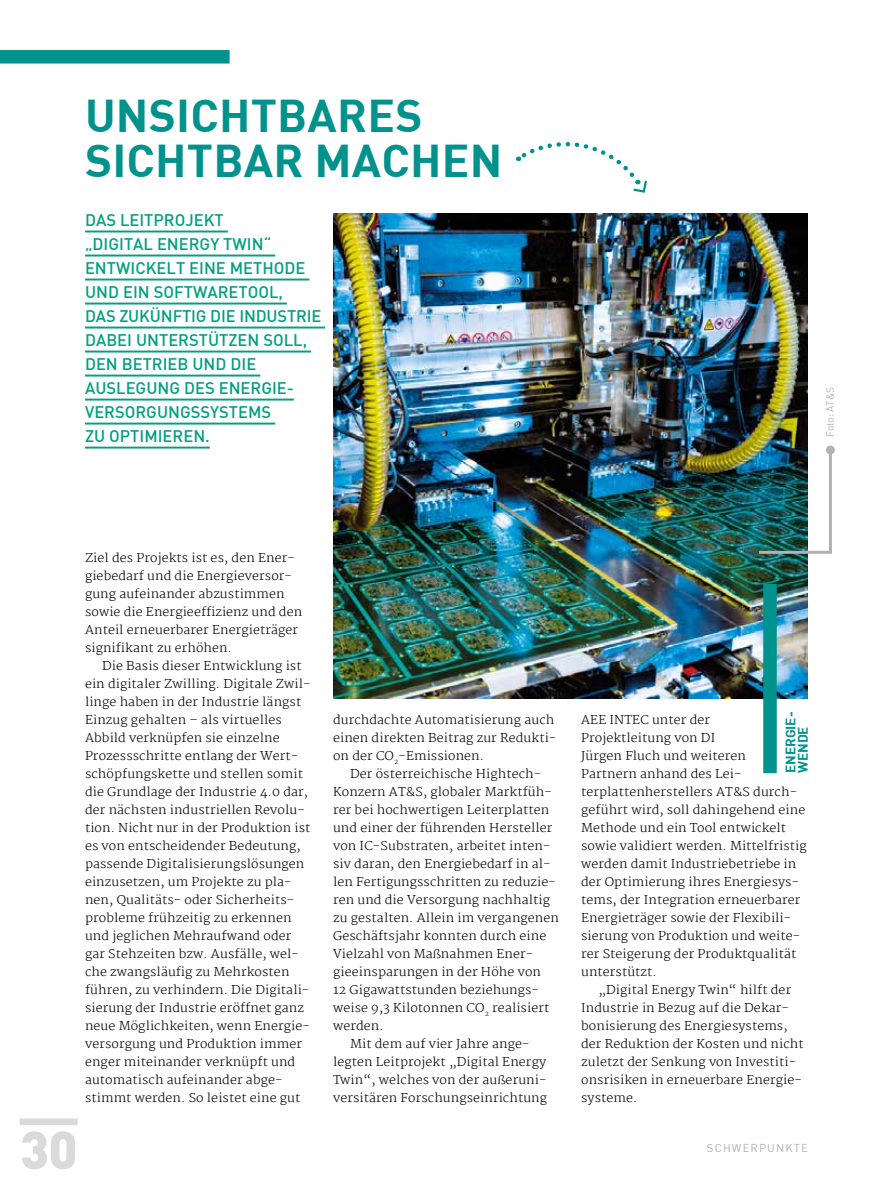
<style>
.page{position:relative;width:893px;height:1191px;background:#fff}
.page>*{position:absolute;margin:0;border:0;box-sizing:border-box;transform-origin:0 0}
.t1{font:900 52.5px "DIN";color:#dadada}
.t2{font:45px/45px "DIN Bold";letter-spacing:.005em;color:#00928c}
.t3{font:500 16.5px/24px "DIN";color:#00a080}
.t4{font:13.5px/12.3px "DIN Bold";color:#00928c}
.t5{font:200 12px/18px "Martel";letter-spacing:.01em;color:#000}
.t6{font:11.25px "DIN";letter-spacing:.1em;color:#b0b0b0}
.t7{font:10.5px "DIN Alternate";letter-spacing:-.01em;color:#b3b2b2}
</style>
<div class="page">
<div style="left:20px;top:1118px;width:58px;height:7px;background:#dadada"></div>
<div style="left:0;top:50px;width:230px;height:14px;background:#00928c"></div>
<hr style="left:85px;top:230px;width:143px;height:2px;background:#00a080">
<hr style="left:85px;top:254px;width:190px;height:2px;background:#00a080">
<hr style="left:85px;top:278px;width:224px;height:2px;background:#00a080">
<hr style="left:85px;top:302px;width:202px;height:2px;background:#00a080">
<hr style="left:85px;top:326px;width:240px;height:2px;background:#00a080">
<hr style="left:85px;top:350px;width:226px;height:2px;background:#00a080">
<hr style="left:85px;top:374px;width:175px;height:2px;background:#00a080">
<hr style="left:85px;top:398px;width:209px;height:2px;background:#00a080">
<hr style="left:85px;top:422px;width:190px;height:2px;background:#00a080">
<hr style="left:85px;top:446px;width:125px;height:2px;background:#00a080">
<img style="left:333px;top:214px;width:475px;height:485px">
<hr style="left:829px;top:448px;width:3px;height:104px;background:#b3b2b2">
<div style="left:826px;top:445px;width:9px;height:9px;background:#b3b2b2;border-radius:50%"></div>
<hr style="left:759px;top:551px;width:73px;height:3px;background:#b3b2b2">
<div style="left:763px;top:584px;width:14px;height:189px;background:#00928c"></div>
<svg style="left:516px;top:142px;width:131px;height:51px"></svg>
<h2 class="t2" style="left:85px;top:91px;width:419px">UNSICHTBARES<br>SICHTBAR MACHEN</h2>
<h3 class="t3" style="left:85px;top:207px;width:238px">DAS LEITPROJEKT<br>„DIGITAL ENERGY TWIN“<br>ENTWICKELT EINE METHODE<br>UND EIN SOFTWARETOOL,<br>DAS ZUKÜNFTIG DIE INDUSTRIE<br>DABEI UNTERSTÜTZEN SOLL,<br>DEN BETRIEB UND DIE<br>AUSLEGUNG DES ENERGIE-<br>VERSORGUNGSSYSTEMS<br>ZU OPTIMIEREN.</h3>
<p class="t7" style="left:823px;top:437px;width:52px;rotate:-90deg">Foto: AT&amp;S</p>
<p class="t5" style="left:85px;top:548px;width:219px">Ziel des Projekts ist es, den Ener&shy;giebedarf und die Energieversor&shy;gung aufeinander abzustimmen sowie die Energieeffizienz und den<br>Anteil erneuerbarer Energieträger signifikant zu erhöhen.</p>
<p class="t5" style="left:85px;top:656px;width:227px;text-indent:17px">Die Basis dieser Entwicklung ist ein digitaler Zwilling. Digitale Zwil&shy;linge haben in der Industrie längst Einzug gehalten – als virtuelles Abbild verknüpfen sie einzelne Prozessschritte entlang der Wert&shy;schöpfungskette und stellen somit die Grundlage der Industrie 4.0 dar, der nächsten industriellen Revolu&shy;tion. Nicht nur in der Produktion ist es von entscheidender Bedeutung, passende Digitalisierungslösungen einzusetzen, um Projekte zu pla&shy;nen, Qualitäts- oder Sicherheits&shy;probleme frühzeitig zu erkennen und jeglichen Mehraufwand oder gar Stehzeiten bzw. Ausfälle, wel&shy;che zwangsläufig zu Mehrkosten führen, zu verhindern. Die Digitali&shy;sierung der Industrie eröffnet ganz neue Möglichkeiten, wenn Energie&shy;versorgung und Produktion immer enger miteinander verknüpft und automatisch aufeinander abge&shy;stimmt werden. So leistet eine gut</p>
<h1 class="t1" style="left:20px;top:1114px;width:59px">30</h1>
<p class="t5" style="left:333px;top:710px;width:225px">durchdachte Automatisierung auch einen direkten Beitrag zur Redukti&shy;on der CO<sub>2</sub>-Emissionen.</p>
<p class="t5" style="left:350px;top:764px;width:193px">Der österreichische Hightech-</p>
<p class="t5" style="left:333px;top:782px;width:220px">Konzern AT&amp;S, globaler Marktfüh-</p>
<p class="t5" style="left:333px;top:800px;width:218px">rer bei hochwertigen Leiterplatten</p>
<p class="t5" style="left:333px;top:818px;width:221px">und einer der führenden Hersteller</p>
<p class="t5" style="left:333px;top:836px;width:219px">von IC-Substraten, arbeitet inten-</p>
<p class="t5" style="left:333px;top:854px;width:219px">siv daran, den Energiebedarf in al-</p>
<p class="t5" style="left:333px;top:872px;width:224px">len Fertigungsschritten zu reduzie-</p>
<p class="t5" style="left:333px;top:890px;width:218px">ren und die Versorgung nachhaltig</p>
<p class="t5" style="left:333px;top:908px;width:227px">zu gestalten. Allein im vergangenen</p>
<p class="t5" style="left:333px;top:926px;width:215px">Geschäftsjahr konnten durch eine</p>
<p class="t5" style="left:333px;top:944px;width:202px">Vielzahl von Maßnahmen Ener-</p>
<p class="t5" style="left:333px;top:962px;width:209px">gieeinsparungen in der Höhe von</p>
<p class="t5" style="left:333px;top:980px;width:207px">12 Gigawattstunden beziehungs-</p>
<p class="t5" style="left:333px;top:998px;width:218px">weise 9,3 Kilotonnen CO<sub>2</sub> realisiert</p>
<p class="t5" style="left:333px;top:1016px;width:52px">werden.</p>
<p class="t5" style="left:350px;top:1034px;width:181px">Mit dem auf vier Jahre ange-</p>
<p class="t5" style="left:333px;top:1052px;width:214px">legten Leitprojekt „Digital Energy</p>
<p class="t5" style="left:333px;top:1070px;width:215px">Twin“, welches von der außeruni-</p>
<p class="t5" style="left:333px;top:1088px;width:215px">versitären Forschungseinrichtung</p>
<p class="t4" style="left:784px;top:773px;width:63px;rotate:-90deg">ENERGIE-<br>WENDE</p>
<p class="t5" style="left:581px;top:710px;width:227px">AEE INTEC unter der<br>Projektleitung von DI<br>Jürgen Fluch und weiteren<br>Partnern anhand des Lei&shy;terplattenherstellers AT&amp;S durch&shy;geführt wird, soll dahingehend eine<br>Methode und ein Tool entwickelt sowie validiert werden. Mittelfristig werden damit Industriebetriebe in der Optimierung ihres Energiesys&shy;tems, der Integration erneuerbarer<br>Energieträger sowie der Flexibili&shy;sierung von Produktion und weite&shy;rer Steigerung der Produktqualität unterstützt.</p>
<p class="t5" style="left:581px;top:980px;width:224px;text-indent:17px">„Digital Energy Twin“ hilft der<br>Industrie in Bezug auf die Dekar&shy;bonisierung des Energiesystems, der Reduktion der Kosten und nicht zuletzt der Senkung von Investiti&shy;onsrisiken in erneuerbare Energie&shy;systeme.</p>
<p class="t6" style="left:707px;top:1141px;width:102px">SCHWERPUNKTE</p>
</div>
